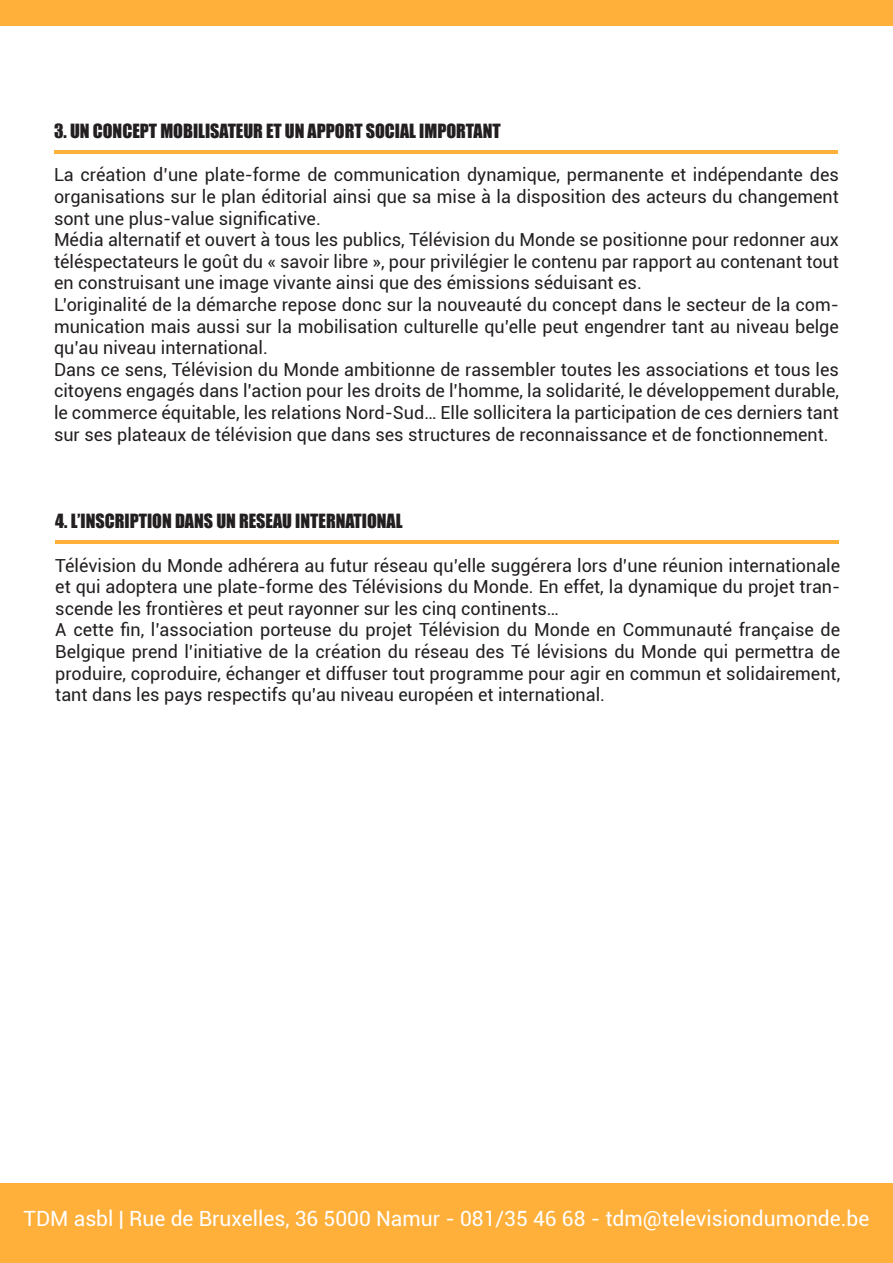
<style>
.page{position:relative;width:893px;height:1263px;background:#fff}
.page>*{position:absolute;margin:0;border:0;box-sizing:border-box;transform-origin:0 0}
.t1{font:21px "Roboto";color:#fff}
.t2{font:18px/21.6px "Roboto";color:#231f20}
.t3{font:18px "Impact";color:#231f20}
</style>
<div class="page">
<div style="left:1px;top:1183px;width:892px;height:79px;background:#ffb03b"></div>
<div style="left:0;top:0;width:893px;height:26px;background:#ffb03b"></div>
<hr style="left:54px;top:150px;width:783px;height:3px;background:#ffb03b">
<hr style="left:55px;top:540px;width:784px;height:3px;background:#ffb03b">
<p class="t3" style="left:54px;top:117px;width:448px">3. UN CONCEPT MOBILISATEUR ET UN APPORT SOCIAL IMPORTANT</p>
<p class="t2" style="left:54px;top:164px;width:786px">La création d’une plate-forme de communication dynamique, permanente et indépendante des organisations sur le plan éditorial ainsi que sa mise à la disposition des acteurs du changement sont une plus-value significative.<br>Média alternatif et ouvert à tous les publics, Télévision du Monde se positionne pour redonner aux téléspectateurs le goût du « savoir libre », pour privilégier le contenu par rapport au contenant tout en construisant une image vivante ainsi que des émissions séduisant es.<br>L’originalité de la démarche repose donc sur la nouveauté du concept dans le secteur de la com&shy;munication mais aussi sur la mobilisation culturelle qu’elle peut engendrer tant au niveau belge qu’au niveau international.<br>Dans ce sens, Télévision du Monde ambitionne de rassembler toutes les associations et tous les citoyens engagés dans l’action pour les droits de l’homme, la solidarité, le développement durable, le commerce équitable, les relations Nord-Sud… Elle sollicitera la participation de ces derniers tant sur ses plateaux de télévision que dans ses structures de reconnaissance et de fonctionnement.</p>
<p class="t3" style="left:55px;top:507px;width:349px">4. L’INSCRIPTION DANS UN RESEAU INTERNATIONAL</p>
<p class="t2" style="left:55px;top:554px;width:786px">Télévision du Monde adhérera au futur réseau qu’elle suggérera lors d’une réunion internationale et qui adoptera une plate-forme des Télévisions du Monde. En effet, la dynamique du projet tran&shy;scende les frontières et peut rayonner sur les cinq continents…<br>A cette fin, l’association porteuse du projet Télévision du Monde en Communauté française de Belgique prend l’initiative de la création du réseau des Té lévisions du Monde qui permettra de produire, coproduire, échanger et diffuser tout programme pour agir en commun et solidairement, tant dans les pays respectifs qu’au niveau européen et international.</p>
<p class="t1" style="left:24px;top:1203px;width:847px">TDM asbl | Rue de Bruxelles, 36 5000 Namur - 081/35 46 68 - tdm@televisiondumonde.be</p>
</div>
